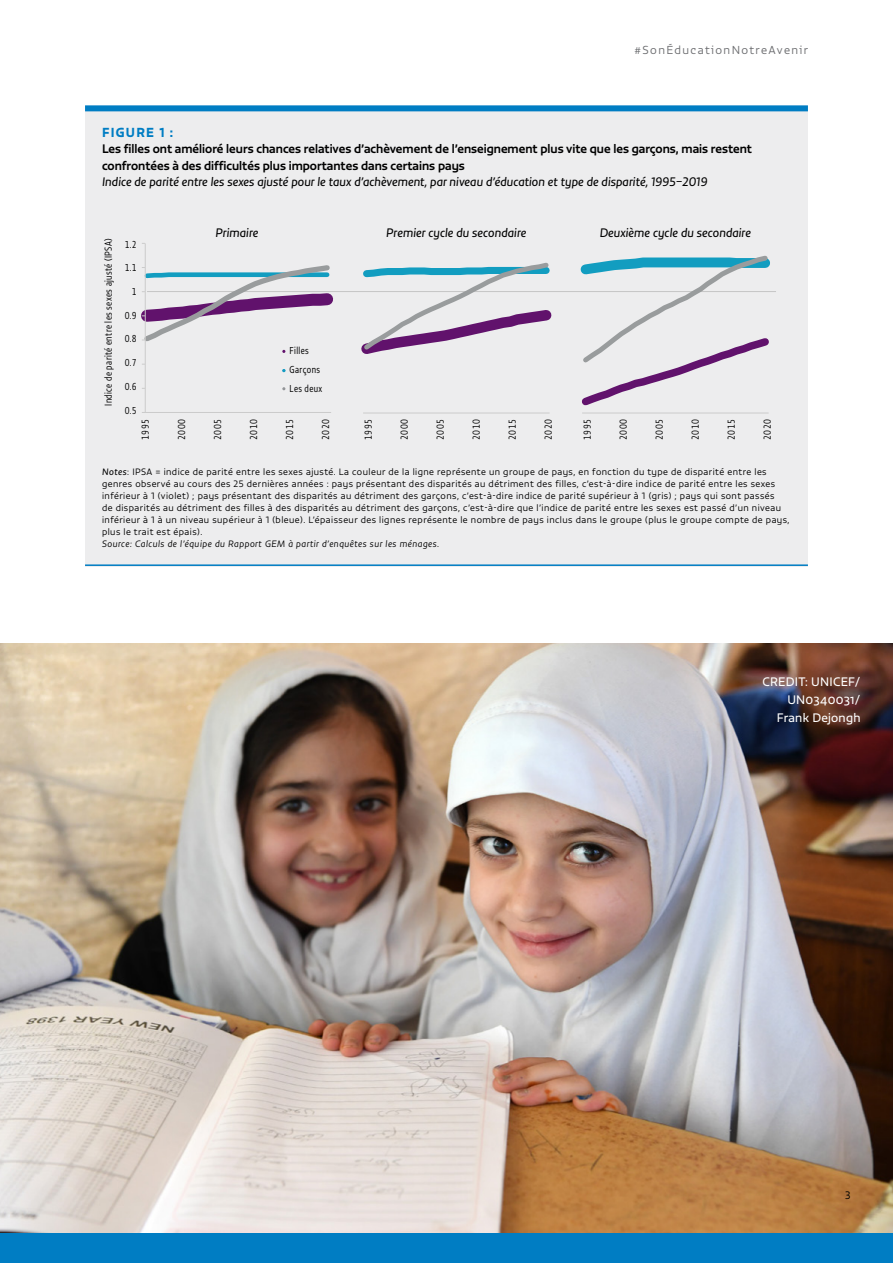
<style>
.page{position:relative;width:893px;height:1263px;background:#fff}
.page>*{position:absolute;margin:0;border:0;box-sizing:border-box;transform-origin:0 0}
.Figure_number{font:12.75px "Vita Std Bld";letter-spacing:.1em;color:#007dc3}
.Figure_subtitle{font:italic 12px "Vita Std";color:#000}
.Figure_title{font:500 12px/16.5px "Vita Std";color:#000}
.GMR_H3{font:12px/18px "Vita Std";letter-spacing:.02em;color:#fff;text-align:right}
.t1{font:300 11.25px "Vita Std";letter-spacing:.125em;color:#6d6e71}
.t2{font:300 10.5px "Vita Std";color:#000}
.t3{font:300 9.75px "Vita Cond Std";letter-spacing:.02em;color:#000}
.t4{font:300 9.75px/19.2px "Vita Cond Std";letter-spacing:.04em;color:#000}
.Source{font:300 9px/12px "Vita Std";letter-spacing:.05em;color:#000}
.s1{font-weight:400;font-style:italic}
.s2{font-style:italic}
</style>
<div class="page">
<div style="left:0;top:1233px;width:893px;height:30px;background:#007dc3"></div>
<img style="left:0;top:644px;width:893px;height:589px">
<div style="left:85px;top:110px;width:723px;height:46px;background:#ededee"></div>
<div style="left:85px;top:105px;width:723px;height:6px;background:#007dc3"></div>
<div style="left:85px;top:127px;width:723px;height:62px;background:#ededee"></div>
<div style="left:85px;top:160px;width:723px;height:46px;background:#ededee"></div>
<div style="left:85px;top:193px;width:723px;height:310px;background:#ededee"></div>
<div style="left:85px;top:451px;width:723px;height:115px;background:#ededee"></div>
<hr style="left:85px;top:564px;width:723px;height:2px;background:#007dc3">
<hr style="left:147px;top:291px;width:629px;height:1px;background:#c5c5c5">
<hr style="left:144px;top:412px;width:187px;height:1px;background:#cbcbcb">
<hr style="left:363px;top:413px;width:187px;height:1px;background:#cbcbcb">
<svg style="left:361px;top:262px;width:191px;height:92px"></svg>
<hr style="left:582px;top:413px;width:187px;height:1px;background:#cbcbcb">
<svg style="left:580px;top:255px;width:190px;height:151px"></svg>
<svg style="left:141px;top:265px;width:192px;height:88px"></svg>
<hr style="left:145px;top:243px;width:1px;height:169px;background:#cbcbcb">
<p class="t1" style="left:635px;top:43px;width:175px">#SonÉducationNotreAvenir</p>
<p class="Figure_number" style="left:102px;top:124px;width:73px">FIGURE 1 :</p>
<p class="Figure_title" style="left:102px;top:141px;width:651px">Les filles ont amélioré leurs chances relatives d’achèvement de l’enseignement plus vite que les garçons, mais restent confrontées à des difficultés plus importantes dans certains pays</p>
<p class="Figure_subtitle" style="left:102px;top:174px;width:607px">Indice de parité entre les sexes ajusté pour le taux d’achèvement, par niveau d’éducation et type de disparité, 1995–2019</p>
<p class="t4" style="left:99px;top:406px;width:169px;rotate:-90deg">Indice de parité entre les sexes ajusté (IPSA)</p>
<p class="t3" style="left:125px;top:238px;width:13px">1.2</p>
<p class="t3" style="left:125px;top:261px;width:13px">1.1</p>
<p class="t3" style="left:132px;top:285px;width:6px">1</p>
<p class="t3" style="left:125px;top:309px;width:13px">0.9</p>
<p class="t3" style="left:125px;top:333px;width:13px">0.8</p>
<p class="t3" style="left:125px;top:357px;width:13px">0.7</p>
<p class="t3" style="left:125px;top:381px;width:13px">0.6</p>
<p class="t3" style="left:125px;top:404px;width:13px">0.5</p>
<p class="Figure_subtitle" style="left:216px;top:225px;width:44px">Primaire</p>
<p class="Figure_subtitle" style="left:386px;top:225px;width:142px">Premier cycle du secondaire</p>
<p class="Figure_subtitle" style="left:600px;top:225px;width:153px">Deuxième cycle du secondaire</p>
<p class="t3" style="left:290px;top:344px;width:21px">Filles</p>
<p class="t4" style="left:290px;top:360px;width:34px">Garçons<br>Les deux</p>
<p class="t3" style="left:139px;top:440px;width:22px;rotate:-90deg">1995</p>
<p class="t3" style="left:175px;top:440px;width:22px;rotate:-90deg">2000</p>
<p class="t3" style="left:211px;top:440px;width:22px;rotate:-90deg">2005</p>
<p class="t3" style="left:247px;top:440px;width:22px;rotate:-90deg">2010</p>
<p class="t3" style="left:284px;top:440px;width:22px;rotate:-90deg">2015</p>
<p class="t3" style="left:320px;top:440px;width:22px;rotate:-90deg">2020</p>
<p class="t3" style="left:362px;top:440px;width:22px;rotate:-90deg">1995</p>
<p class="t3" style="left:398px;top:440px;width:22px;rotate:-90deg">2000</p>
<p class="t3" style="left:434px;top:440px;width:22px;rotate:-90deg">2005</p>
<p class="t3" style="left:470px;top:440px;width:22px;rotate:-90deg">2010</p>
<p class="t3" style="left:506px;top:440px;width:22px;rotate:-90deg">2015</p>
<p class="t3" style="left:542px;top:440px;width:22px;rotate:-90deg">2020</p>
<p class="t3" style="left:581px;top:440px;width:22px;rotate:-90deg">1995</p>
<p class="t3" style="left:617px;top:440px;width:22px;rotate:-90deg">2000</p>
<p class="t3" style="left:653px;top:440px;width:22px;rotate:-90deg">2005</p>
<p class="t3" style="left:689px;top:440px;width:22px;rotate:-90deg">2010</p>
<p class="t3" style="left:725px;top:440px;width:22px;rotate:-90deg">2015</p>
<p class="t3" style="left:761px;top:440px;width:22px;rotate:-90deg">2020</p>
<p class="Source" style="left:102px;top:466px;width:689px"><span class="s1">Notes</span>: IPSA = indice de parité entre les sexes ajusté. La couleur de la ligne représente un groupe de pays, en fonction du type de disparité entre les genres observé au cours des 25 dernières années : pays présentant des disparités au détriment des filles, c’est-à-dire indice de parité entre les sexes inférieur à 1 (violet) ; pays présentant des disparités au détriment des garçons, c’est-à-dire indice de parité supérieur à 1 (gris) ; pays qui sont passés<br>de disparités au détriment des filles à des disparités au détriment des garçons, c’est-à-dire que l’indice de parité entre les sexes est passé d’un niveau inférieur à 1 à un niveau supérieur à 1 (bleue). L’épaisseur des lignes représente le nombre de pays inclus dans le groupe (plus le groupe compte de pays, plus le trait est épais).<br><span class="s2">Source: Calculs de l’équipe du Rapport GEM à partir d’enquêtes sur les ménages</span>.</p>
<p class="GMR_H3" style="left:762px;top:673px;width:99px">CREDIT: UNICEF/<br>UN0340031/</p>
<p class="GMR_H3" style="left:777px;top:709px;width:85px">Frank Dejongh</p>
<p class="t2" style="left:845px;top:1188px;width:7px">3</p>
</div>
